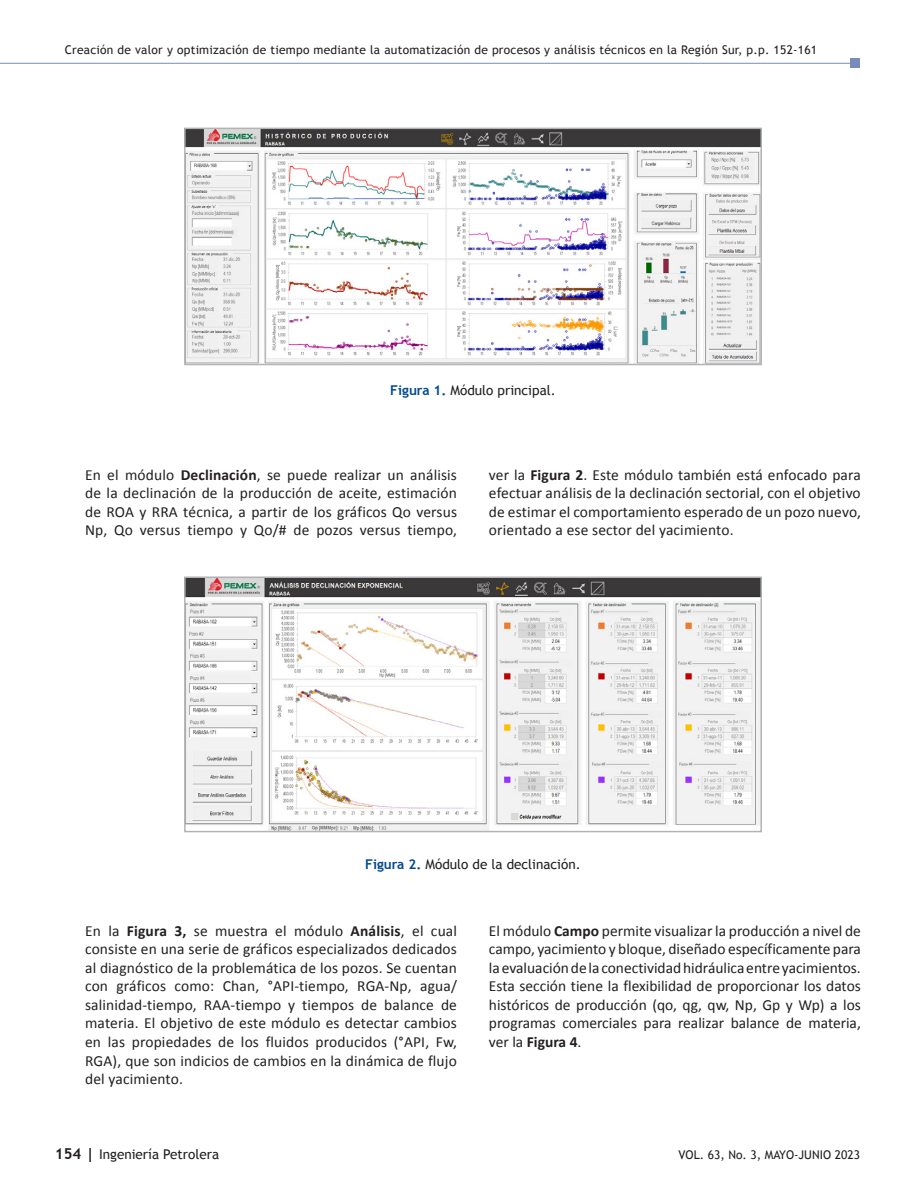
<style>
.page{position:relative;width:915px;height:1191px;background:#fff}
.page>*{position:absolute;margin:0;border:0;box-sizing:border-box;transform-origin:0 0}
.cpoTxt{font:15.45px/18.6px "Calibri";letter-spacing:.01em;color:#231f20;text-align:justify}
.pieDeImagen{font:13.5px "Trebuchet MS";color:#231f20}
.t1{font:12px "Trebuchet MS";letter-spacing:.02em;color:#231f20}
.t2{font:12px "Trebuchet MS";color:#231f20}
.s1{font-weight:700;color:#014990}
.s2{font-weight:700}
.s3{font-weight:700;font-size:15px}
</style>
<div class="page">
<hr style="left:0;top:63px;width:854px;height:1px;background:#788bbc">
<div style="left:850px;top:59px;width:9px;height:9px;background:#788bbc"></div>
<img style="left:187px;top:131px;width:571px;height:231px">
<div style="left:184px;top:128px;width:577px;height:237px;border:2px solid #b2b3b7"></div>
<img style="left:187px;top:579px;width:571px;height:250px">
<div style="left:184px;top:576px;width:577px;height:256px;border:2px solid #b2b3b7"></div>
<p class="t1" style="left:65px;top:43px;width:753px">Creación de valor y optimización de tiempo mediante la automatización de procesos y análisis técnicos en la Región Sur, p.p. 152-161</p>
<p class="pieDeImagen" style="left:390px;top:382px;width:167px"><span class="s1">Figura 1.</span> Módulo principal.</p>
<p class="cpoTxt" style="left:85px;top:464px;width:373px">En el módulo <span class="s2">Declinación</span>, se puede realizar un análisis de la declinación de la producción de aceite, estimación de ROA y RRA técnica, a partir de los gráficos Qo versus Np, Qo versus tiempo y Qo/# de pozos versus tiempo,</p>
<p class="cpoTxt" style="left:489px;top:464px;width:373px">ver la <span class="s2">Figura 2</span>. Este módulo también está enfocado para efectuar análisis de la declinación sectorial, con el objetivo de estimar el comportamiento esperado de un pozo nuevo, orientado a ese sector del yacimiento.</p>
<p class="pieDeImagen" style="left:365px;top:856px;width:217px"><span class="s1">Figura 2.</span> Módulo de la declinación.</p>
<p class="cpoTxt" style="left:85px;top:920px;width:373px">En la <span class="s2">Figura 3,</span> se muestra el módulo <span class="s2">Análisis</span>, el cual consiste en una serie de gráficos especializados dedicados al diagnóstico de la problemática de los pozos. Se cuentan con gráficos como: Chan, °API-tiempo, RGA-Np, agua/ salinidad-tiempo, RAA-tiempo y tiempos de balance de materia. El objetivo de este módulo es detectar cambios en las propiedades de los fluidos producidos (°API, Fw, RGA), que son indicios de cambios en la dinámica de flujo del yacimiento.</p>
<p class="cpoTxt" style="left:489px;top:920px;width:373px">El módulo <span class="s2">Campo</span> permite visualizar la producción a nivel de campo, yacimiento y bloque, diseñado específicamente para la evaluación de la conectividad hidráulica entre yacimientos.<br>Esta sección tiene la flexibilidad de proporcionar los datos históricos de producción (qo, qg, qw, Np, Gp y Wp) a los programas comerciales para realizar balance de materia, ver la <span class="s2">Figura 4</span>.</p>
<p class="pieDeImagen" style="left:55px;top:1146px;width:166px"><span class="s3">154 |</span> Ingeniería Petrolera</p>
<p class="t2" style="left:678px;top:1147px;width:183px">VOL. 63, No. 3, MAYO-JUNIO 2023</p>
</div>
